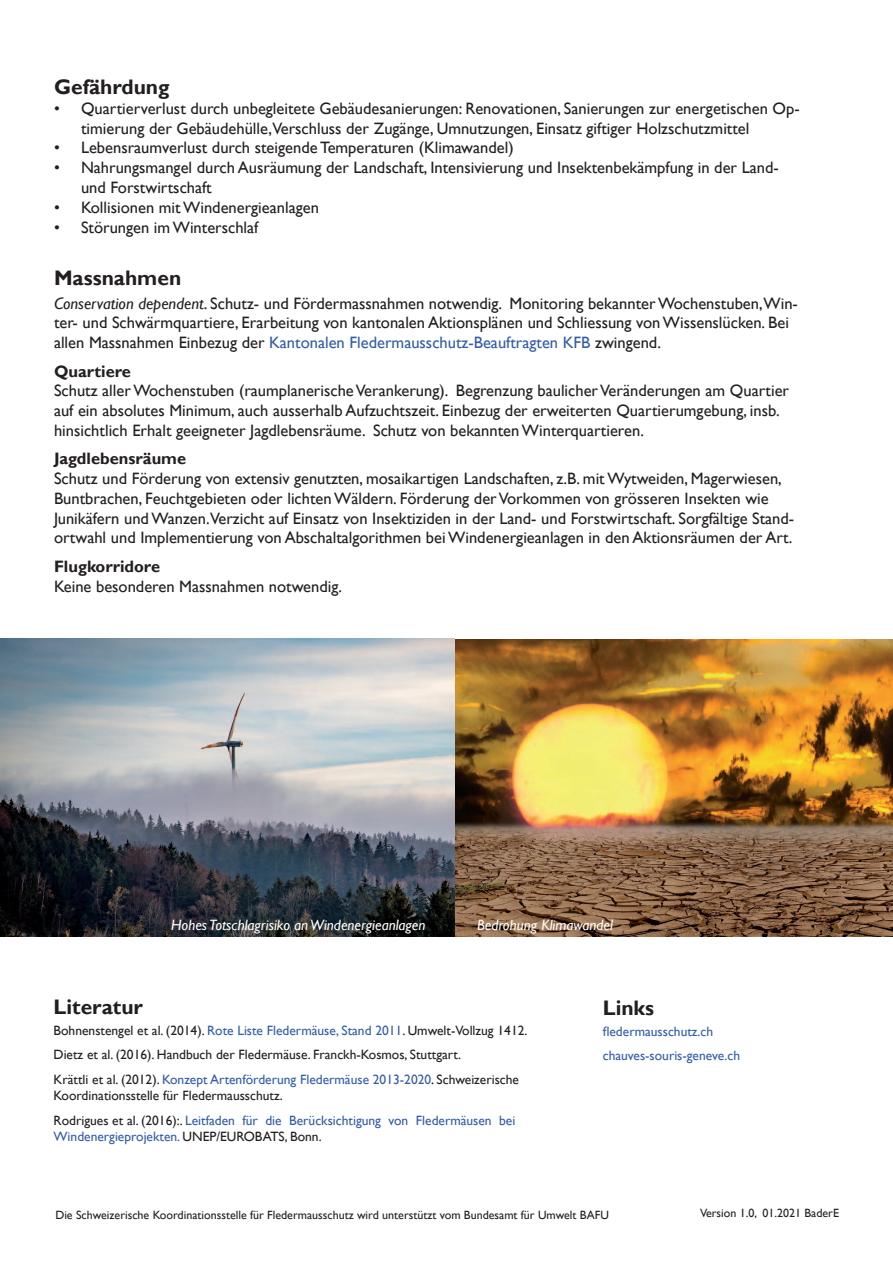
<style>
.page{position:relative;width:893px;height:1263px;background:#fff}
.page>*{position:absolute;margin:0;border:0;box-sizing:border-box;transform-origin:0 0}
.t1{font:700 21px "Gill Sans";color:#231f20}
.t2{font:16.5px/19.8px "Gill Sans";color:#231f20}
.t3{font:700 16.5px "Gill Sans";color:#231f20}
.t4{font:italic 15px "Gill Sans";color:#fff}
.t5{font:13.5px/24.8px "Gill Sans";color:#231f20}
.t6{font:13.5px/24.8px "Gill Sans";color:#345ca9}
.t7{font:12px "Gill Sans";color:#231f20}
.s1{font-style:italic}
.s2{color:#345ca9}
.s3{color:#000}
.s4{color:#231f20}
</style>
<div class="page">
<img style="left:454px;top:639px;width:439px;height:297px">
<img style="left:0;top:639px;width:454px;height:297px">
<p class="t1" style="left:54px;top:74px;width:117px">Gefährdung</p>
<p class="t2" style="left:81px;top:99px;width:720px;text-indent:-27px">• Quartierverlust durch unbegleitete Gebäudesanierungen: Renovationen, Sanierungen zur energetischen Op&shy;timierung der Gebäudehülle,Verschluss der Zugänge, Umnutzungen, Einsatz giftiger Holzschutzmittel</p>
<p class="t2" style="left:54px;top:138px;width:461px">• Lebensraumverlust durch steigende Temperaturen (Klimawandel)</p>
<p class="t2" style="left:81px;top:158px;width:699px;text-indent:-27px">• Nahrungsmangel durch Ausräumung der Landschaft, Intensivierung und Insektenbekämpfung in der Land&shy;und Forstwirtschaft</p>
<p class="t2" style="left:54px;top:198px;width:266px">• Kollisionen mit Windenergieanlagen</p>
<p class="t2" style="left:54px;top:217px;width:206px">• Störungen im Winterschlaf</p>
<p class="t1" style="left:54px;top:265px;width:129px">Massnahmen</p>
<p class="t2" style="left:54px;top:293px;width:745px"><span class="s1">Conservation dependent</span>. Schutz- und Fördermassnahmen notwendig. Monitoring bekannter Wochenstuben,Win&shy;ter- und Schwärmquartiere, Erarbeitung von kantonalen Aktionsplänen und Schliessung von Wissenslücken. Bei allen Massnahmen Einbezug der <span class="s2">Kantonalen Fledermausschutz-Beauftragten KFB</span> zwingend.</p>
<p class="t3" style="left:54px;top:361px;width:78px">Quartiere</p>
<p class="t2" style="left:54px;top:381px;width:737px">Schutz aller Wochenstuben (raumplanerische Verankerung). Begrenzung baulicher Veränderungen am Quartier auf ein absolutes Minimum, auch ausserhalb Aufzuchtszeit. Einbezug der erweiterten Quartierumgebung, insb. hinsichtlich Erhalt geeigneter Jagdlebensräume. Schutz von bekannten Winterquartieren.</p>
<p class="t3" style="left:54px;top:449px;width:134px">Jagdlebensräume</p>
<p class="t2" style="left:54px;top:469px;width:742px">Schutz und Förderung von extensiv genutzten, mosaikartigen Landschaften, z.B. mit Wytweiden, Magerwiesen, Buntbrachen, Feuchtgebieten oder lichten Wäldern. Förderung der Vorkommen von grösseren Insekten wie Junikäfern und Wanzen.Verzicht auf Einsatz von Insektiziden in der Land- und Forstwirtschaft. Sorgfältige Stand&shy;ortwahl und Implementierung von Abschaltalgorithmen bei Windenergieanlagen in den Aktionsräumen der Art.</p>
<p class="t3" style="left:54px;top:556px;width:108px">Flugkorridore</p>
<p class="t2" style="left:54px;top:576px;width:290px">Keine besonderen Massnahmen notwendig.</p>
<p class="t4" style="left:171px;top:916px;width:256px">Hohes Totschlagrisiko an Windenergieanlagen</p>
<p class="t4" style="left:477px;top:916px;width:137px">Bedrohung Klimawandel</p>
<p class="t1" style="left:54px;top:994px;width:91px">Literatur</p>
<p class="t5" style="left:54px;top:1018px;width:475px">Bohnenstengel et al. (2014). <span class="s2">Rote Liste Fledermäuse, Stand 2011</span>. Umwelt-Vollzug 1412.<br>Dietz et al. (2016). Handbuch der Fledermäuse. Franckh-Kosmos, Stuttgart.<br>Krättli et al. (2012). <span class="s2">Konzept Artenförderung Fledermäuse 2013-2020</span><span class="s3">.</span> Schweizerische</p>
<p class="t5" style="left:54px;top:1083px;width:463px">Koordinationsstelle für Fledermausschutz.<br>Rodrigues et al. (2016):. <span class="s2">Leitfaden für die Berücksichtigung von Fledermäusen bei</span></p>
<p class="t6" style="left:54px;top:1124px;width:270px">Windenergieprojekten. <span class="s4">UNEP/EUROBATS, Bonn.</span></p>
<p class="t1" style="left:603px;top:995px;width:53px">Links</p>
<p class="t6" style="left:603px;top:1019px;width:139px">fledermausschutz.ch chauves-souris-geneve.ch</p>
<p class="t7" style="left:55px;top:1208px;width:555px">Die Schweizerische Koordinationsstelle für Fledermausschutz wird unterstützt vom Bundesamt für Umwelt BAFU</p>
<p class="t7" style="left:700px;top:1206px;width:140px">Version 1.0, 01.2021 BaderE</p>
</div>
